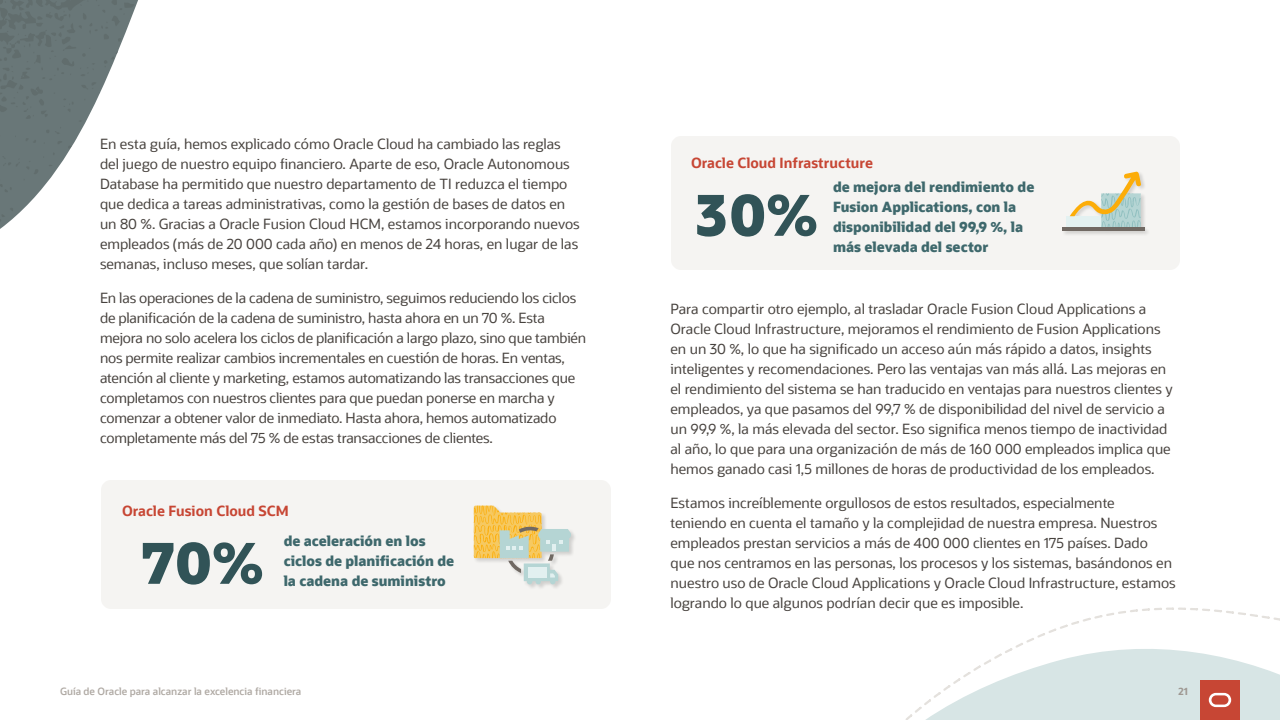
<style>
.page{position:relative;width:1280px;height:720px;background:#fff}
.page>*{position:absolute;margin:0;border:0;box-sizing:border-box;transform-origin:0 0}
.OS_-_Callout_-_XL{font:800 57px "Oracle Sans";color:#315357}
.OS_-_Numbers_M_Bold{font:800 57px "Oracle Sans";color:#315357}
.OS_-_Body_-_L{font:14px/20px "Oracle Sans";color:#47423e}
.OS_-_Subhead_-_XS{font:800 14px/20px "Oracle Sans";color:#3e686c}
.OS_-_Subhead_-_XS-2{font:700 14px "Oracle Sans";color:#c74634}
.t1{font:600 10px "Oracle Sans";color:#aea8a2}
.t2{font:700 10px "Oracle Sans";color:#9e9892}
</style>
<div class="page">
<div style="left:101px;top:480px;width:510px;height:129px;background:#f5f4f2;border-radius:10px"></div>
<div style="left:671px;top:136px;width:509px;height:134px;background:#f5f4f2;border-radius:10px"></div>
<svg style="left:905px;top:607px;width:375px;height:113px"></svg>
<svg style="left:0;top:0;width:138px;height:229px;fill:#697778"></svg>
<div style="left:1061px;top:171px;width:89px;height:65px;background:#000;opacity:.15"></div>
<div style="left:1067px;top:216px;width:39px;height:12px;background:#e3f1f1"></div>
<svg style="left:1070px;top:171px;width:72px;height:57px"></svg>
<hr style="left:1062px;top:228px;width:82px;height:3px;background:#706963">
<div style="left:473px;top:504px;width:103px;height:86px;background:#000;opacity:.15"></div>
<svg style="left:474px;top:506px;width:98px;height:79px"></svg>
<div style="left:528px;top:567px;width:19px;height:11px;background:#e2f0f0"></div>
<div style="left:1200px;top:680px;width:40px;height:40px;background:#c74634"></div>
<svg style="left:1209px;top:693px;width:22px;height:14px"></svg>
<p class="OS_-_Body_-_L" style="left:100px;top:134px;width:481px">En esta guía, hemos explicado cómo Oracle Cloud ha cambiado las reglas del juego de nuestro equipo financiero. Aparte de eso, Oracle Autonomous Database ha permitido que nuestro departamento de TI reduzca el tiempo que dedica a tareas administrativas, como la gestión de bases de datos en un 80 %. Gracias a Oracle Fusion Cloud HCM, estamos incorporando nuevos empleados (más de 20 000 cada año) en menos de 24 horas, en lugar de las semanas, incluso meses, que solían tardar.</p>
<p class="OS_-_Body_-_L" style="left:100px;top:288px;width:488px">En las operaciones de la cadena de suministro, seguimos reduciendo los ciclos de planificación de la cadena de suministro, hasta ahora en un 70 %. Esta mejora no solo acelera los ciclos de planificación a largo plazo, sino que también nos permite realizar cambios incrementales en cuestión de horas. En ventas, atención al cliente y marketing, estamos automatizando las transacciones que completamos con nuestros clientes para que puedan ponerse en marcha y comenzar a obtener valor de inmediato. Hasta ahora, hemos automatizado completamente más del 75 % de estas transacciones de clientes.</p>
<p class="OS_-_Body_-_L" style="left:670px;top:299px;width:504px">Para compartir otro ejemplo, al trasladar Oracle Fusion Cloud Applications a Oracle Cloud Infrastructure, mejoramos el rendimiento de Fusion Applications en un 30 %, lo que ha significado un acceso aún más rápido a datos, insights inteligentes y recomendaciones. Pero las ventajas van más allá. Las mejoras en el rendimiento del sistema se han traducido en ventajas para nuestros clientes y empleados, ya que pasamos del 99,7 % de disponibilidad del nivel de servicio a un 99,9 %, la más elevada del sector. Eso significa menos tiempo de inactividad al año, lo que para una organización de más de 160 000 empleados implica que hemos ganado casi 1,5 millones de horas de productividad de los empleados.</p>
<p class="OS_-_Body_-_L" style="left:670px;top:493px;width:507px">Estamos increíblemente orgullosos de estos resultados, especialmente<br>teniendo en cuenta el tamaño y la complejidad de nuestra empresa. Nuestros empleados prestan servicios a más de 400 000 clientes en 175 países. Dado<br>que nos centramos en las personas, los procesos y los sistemas, basándonos en nuestro uso de Oracle Cloud Applications y Oracle Cloud Infrastructure, estamos logrando lo que algunos podrían decir que es imposible.</p>
<p class="OS_-_Subhead_-_XS-2" style="left:691px;top:154px;width:183px">Oracle Cloud Infrastructure</p>
<p class="OS_-_Subhead_-_XS" style="left:833px;top:177px;width:203px">de mejora del rendimiento de<br>Fusion Applications, con la disponibilidad del 99,9 %, la</p>
<p class="OS_-_Callout_-_XL" style="left:693px;top:178px;width:127px">30%</p>
<p class="OS_-_Subhead_-_XS" style="left:833px;top:237px;width:157px">más elevada del sector</p>
<p class="OS_-_Subhead_-_XS-2" style="left:122px;top:502px;width:168px">Oracle Fusion Cloud SCM</p>
<p class="OS_-_Subhead_-_XS" style="left:284px;top:531px;width:172px">de aceleración en los ciclos de planificación de</p>
<p class="OS_-_Numbers_M_Bold" style="left:139px;top:526px;width:127px">70%</p>
<p class="OS_-_Subhead_-_XS" style="left:284px;top:571px;width:164px">la cadena de suministro</p>
<p class="t1" style="left:60px;top:685px;width:243px">Guía de Oracle para alcanzar la excelencia financiera</p>
<p class="t2" style="left:1178px;top:685px;width:11px">21</p>
</div>
